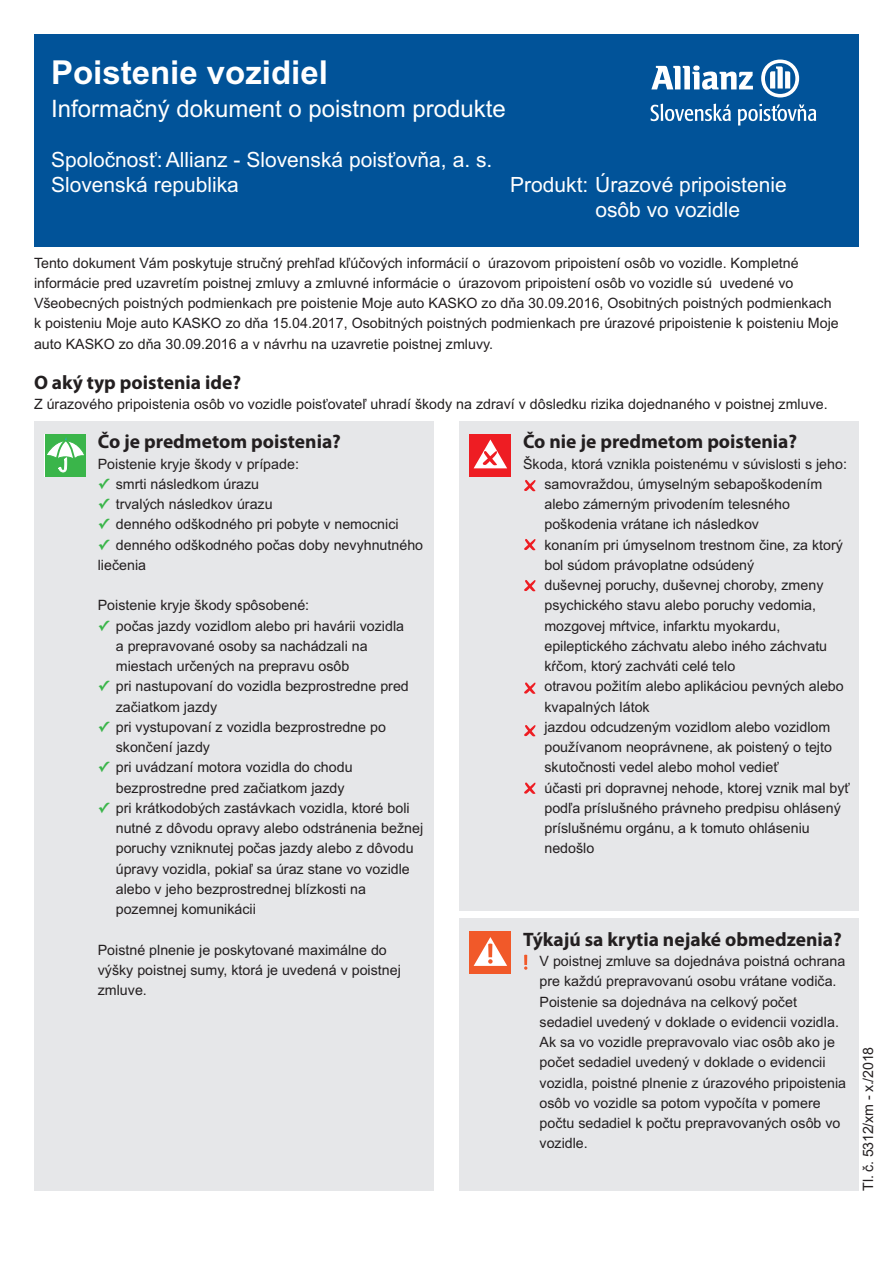
<style>
.page{position:relative;width:893px;height:1263px;background:#fff}
.page>*{position:absolute;margin:0;border:0;box-sizing:border-box;transform-origin:0 0}
.t1{font:700 33px "Arial";color:#fff}
.t2{font:24px "Arial";color:#fff}
.t3{font:21px/25.2px "Arial";color:#fff}
.t4{font:700 19.5px "Myriad Pro";color:#231f20}
.t5{font:14.25px/20.2px "Arial";color:#231f20}
.s1{font-family:"Lucida Grande";font-weight:700;color:#3ab54a}
</style>
<div class="page">
<div style="left:34px;top:34px;width:825px;height:213px;background:#015399"></div>
<div style="left:34px;top:421px;width:400px;height:770px;background:#e6e7e9"></div>
<div style="left:459px;top:421px;width:400px;height:489px;background:#e6e7e9"></div>
<div style="left:459px;top:918px;width:400px;height:273px;background:#e6e7e9"></div>
<div style="left:45px;top:434px;width:41px;height:42px;background:#3ab54a"></div>
<svg style="left:47px;top:437px;width:37px;height:35px"></svg>
<div style="left:470px;top:434px;width:41px;height:42px;background:#ee1d23"></div>
<svg style="left:474px;top:439px;width:33px;height:29px"></svg>
<div style="left:470px;top:931px;width:41px;height:43px;background:#f15929"></div>
<svg style="left:474px;top:937px;width:33px;height:29px"></svg>
<svg style="left:524px;top:480px;width:11px;height:11px"></svg>
<svg style="left:524px;top:539px;width:11px;height:11px"></svg>
<svg style="left:524px;top:580px;width:11px;height:11px"></svg>
<svg style="left:524px;top:682px;width:11px;height:12px"></svg>
<svg style="left:524px;top:725px;width:11px;height:11px"></svg>
<svg style="left:524px;top:782px;width:11px;height:12px"></svg>
<svg style="left:524px;top:955px;width:3px;height:15px"></svg>
<svg style="left:651px;top:65px;width:102px;height:25px"></svg>
<svg style="left:761px;top:60px;width:38px;height:37px"></svg>
<svg style="left:651px;top:104px;width:80px;height:17px"></svg>
<svg style="left:738px;top:104px;width:78px;height:22px"></svg>
<h1 class="t1" style="left:51px;top:53px;width:278px">Poistenie vozidiel</h1>
<h2 class="t2" style="left:51px;top:99px;width:456px">Informačný dokument o poistnom produkte</h2>
<h3 class="t3" style="left:51px;top:149px;width:443px">Spoločnosť: Allianz - Slovenská poisťovňa, a. s.<br>Slovenská republika</h3>
<h3 class="t3" style="left:595px;top:174px;width:193px;text-indent:-85px">Produkt: Úrazové pripoistenie osôb vo vozidle</h3>
<p class="t5" style="left:34px;top:254px;width:806px">Tento dokument Vám poskytuje stručný prehľad kľúčových informácií o úrazovom pripoistení osôb vo vozidle. Kompletné informácie pred uzavretím poistnej zmluvy a zmluvné informácie o úrazovom pripoistení osôb vo vozidle sú uvedené vo Všeobecných poistných podmienkach pre poistenie Moje auto KASKO zo dňa 30.09.2016, Osobitných poistných podmienkach k poisteniu Moje auto KASKO zo dňa 15.04.2017, Osobitných poistných podmienkach pre úrazové pripoistenie k poisteniu Moje auto KASKO zo dňa 30.09.2016 a v návrhu na uzavretie poistnej zmluvy.</p>
<h3 class="t4" style="left:34px;top:371px;width:209px">O aký typ poistenia ide?</h3>
<p class="t5" style="left:34px;top:396px;width:795px">Z úrazového pripoistenia osôb vo vozidle poisťovateľ uhradí škody na zdraví v dôsledku rizika dojednaného v poistnej zmluve.</p>
<h3 class="t4" style="left:98px;top:430px;width:245px">Čo je predmetom poistenia?</h3>
<p class="t5" style="left:98px;top:455px;width:203px">Poistenie kryje škody v prípade:</p>
<p class="t5" style="left:98px;top:475px;width:163px"><span class="s1">✓</span> smrti následkom úrazu</p>
<p class="t5" style="left:98px;top:495px;width:176px"><span class="s1">✓</span> trvalých následkov úrazu</p>
<p class="t5" style="left:98px;top:516px;width:302px"><span class="s1">✓</span> denného odškodného pri pobyte v nemocnici</p>
<p class="t5" style="left:98px;top:536px;width:327px"><span class="s1">✓</span> denného odškodného počas doby nevyhnutného liečenia</p>
<p class="t5" style="left:98px;top:597px;width:213px">Poistenie kryje škody spôsobené:</p>
<p class="t5" style="left:116px;top:617px;width:290px;text-indent:-18px"><span class="s1">✓</span> počas jazdy vozidlom alebo pri havárii vozidla a prepravované osoby sa nachádzali na miestach určených na prepravu osôb</p>
<p class="t5" style="left:116px;top:678px;width:295px;text-indent:-18px"><span class="s1">✓</span> pri nastupovaní do vozidla bezprostredne pred začiatkom jazdy</p>
<p class="t5" style="left:116px;top:718px;width:272px;text-indent:-18px"><span class="s1">✓</span> pri vystupovaní z vozidla bezprostredne po skončení jazdy</p>
<p class="t5" style="left:116px;top:759px;width:238px;text-indent:-18px"><span class="s1">✓</span> pri uvádzaní motora vozidla do chodu bezprostredne pred začiatkom jazdy</p>
<p class="t5" style="left:116px;top:799px;width:309px;text-indent:-18px"><span class="s1">✓</span> pri krátkodobých zastávkach vozidla, ktoré boli nutné z dôvodu opravy alebo odstránenia bežnej poruchy vzniknutej počas jazdy alebo z dôvodu úpravy vozidla, pokiaľ sa úraz stane vo vozidle alebo v jeho bezprostrednej blízkosti na pozemnej komunikácii</p>
<p class="t5" style="left:98px;top:941px;width:305px">Poistné plnenie je poskytované maximálne do výšky poistnej sumy, ktorá je uvedená v poistnej zmluve.</p>
<h3 class="t4" style="left:523px;top:430px;width:276px">Čo nie je predmetom poistenia?</h3>
<p class="t5" style="left:544px;top:455px;width:307px;text-indent:-21px">Škoda, ktorá vznikla poistenému v súvislosti s jeho: samovraždou, úmyselným sebapoškodením alebo zámerným privodením telesného poškodenia vrátane ich následkov<br>konaním pri úmyselnom trestnom čine, za ktorý bol súdom právoplatne odsúdený<br>duševnej poruchy, duševnej choroby, zmeny psychického stavu alebo poruchy vedomia, mozgovej mŕtvice, infarktu myokardu, epileptického záchvatu alebo iného záchvatu kŕčom, ktorý zachváti celé telo<br>otravou požitím alebo aplikáciou pevných alebo kvapalných látok<br>jazdou odcudzeným vozidlom alebo vozidlom používanom neoprávnene, ak poistený o tejto skutočnosti vedel alebo mohol vedieť<br>účasti pri dopravnej nehode, ktorej vznik mal byť podľa príslušného právneho predpisu ohlásený príslušnému orgánu, a k tomuto ohláseniu nedošlo</p>
<h3 class="t4" style="left:523px;top:928px;width:320px">Týkajú sa krytia nejaké obmedzenia?</h3>
<p class="t5" style="left:539px;top:952px;width:308px">V poistnej zmluve sa dojednáva poistná ochrana pre každú prepravovanú osobu vrátane vodiča.<br>Poistenie sa dojednáva na celkový počet sedadiel uvedený v doklade o evidencii vozidla.<br>Ak sa vo vozidle prepravovalo viac osôb ako je počet sedadiel uvedený v doklade o evidencii vozidla, poistné plnenie z úrazového pripoistenia osôb vo vozidle sa potom vypočíta v pomere počtu sedadiel k počtu prepravovaných osôb vo vozidle.</p>
<p class="t5" style="left:859px;top:1191px;width:145px;rotate:-90deg">Tl. č. 5312/xm - x./2018</p>
</div>
